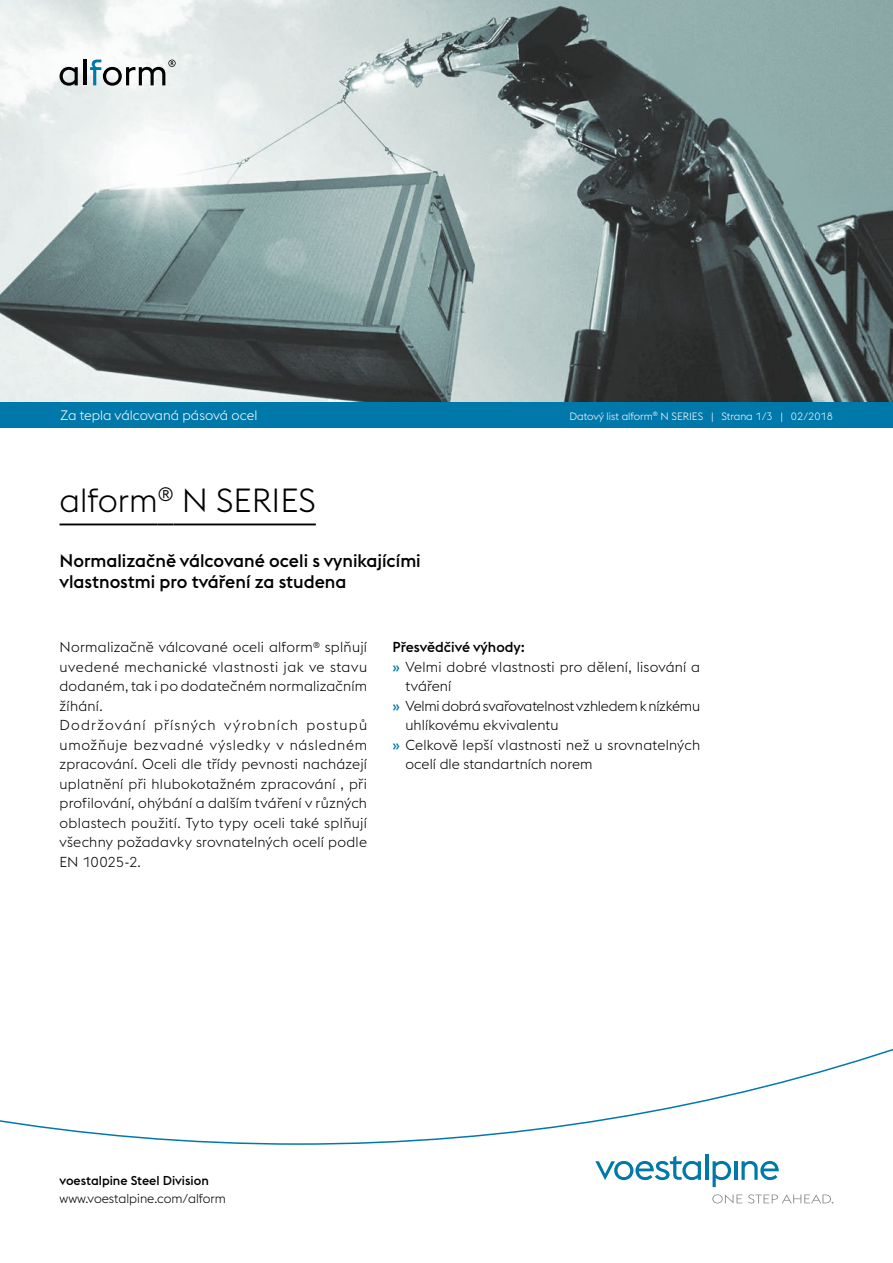
<style>
.page{position:relative;width:893px;height:1263px;background:#fff}
.page>*{position:absolute;margin:0;border:0;box-sizing:border-box;transform-origin:0 0}
.t1{font:300 33px "voestalpine";color:#000}
.t2{font:500 18px/21px "voestalpine";color:#000}
.t3{font:300 14.25px/19.5px "voestalpine";letter-spacing:.02em;color:#000}
.t4{font:300 14.25px "voestalpine";letter-spacing:-.015em;color:#000}
.t5{font:500 14.25px "voestalpine";color:#000}
.t6{font:300 13.5px "voestalpine";color:#fff}
.t7{font:300 12.75px "voestalpine";color:#000}
.t8{font:500 12.75px "voestalpine";color:#000}
.t9{font:300 10.5px "voestalpine";color:#fff}
.s1{font-weight:500;color:#0078aa}
</style>
<div class="page">
<img style="left:0;top:0;width:893px;height:402px">
<svg style="left:60px;top:67px;width:18px;height:19px"></svg>
<hr style="left:83px;top:60px;width:3px;height:25px;background:#000">
<svg style="left:90px;top:60px;width:86px;height:26px"></svg>
<div style="left:0;top:402px;width:893px;height:25px;background:#0078aa"></div>
<svg style="left:0;top:1048px;width:893px;height:97px"></svg>
<svg style="left:595px;top:1156px;width:106px;height:24px"></svg>
<hr style="left:705px;top:1154px;width:3px;height:26px;background:#0078aa">
<svg style="left:713px;top:1161px;width:18px;height:26px"></svg>
<hr style="left:734px;top:1161px;width:3px;height:19px;background:#0078aa">
<svg style="left:741px;top:1161px;width:38px;height:19px"></svg>
<svg style="left:712px;top:1194px;width:30px;height:9px"></svg>
<svg style="left:748px;top:1194px;width:85px;height:9px"></svg>
<hr style="left:60px;top:523px;width:98px;height:2px;background:#000">
<svg style="left:158px;top:523px;width:16px;height:2px"></svg>
<hr style="left:174px;top:523px;width:142px;height:2px;background:#000">
<p class="t6" style="left:61px;top:407px;width:198px">Za tepla válcovaná pásová ocel</p>
<h1 class="t1" style="left:60px;top:482px;width:258px">alform<sup>®</sup> N SERIES</h1>
<p class="t2" style="left:60px;top:550px;width:363px">Normalizačně válcované oceli s vynikajícími vlastnostmi pro tváření za studena</p>
<p class="t9" style="left:570px;top:410px;width:265px">Datový list alform<sup>®</sup> N SERIES | Strana 1/3 | 02/2018</p>
<p class="t3" style="left:60px;top:637px;width:309px">Normalizačně válcované oceli alform<sup>®</sup> splňují uvedené mechanické vlastnosti jak ve stavu dodaném, tak i po dodatečném normalizačním žíhání.<br>Dodržování přísných výrobních postupů umožňuje bezvadné výsledky v následném zpracování. Oceli dle třídy pevnosti nacházejí uplatnění při hlubokotažném zpracování , při profilování, ohýbání a dalším tváření v různých oblastech použití. Tyto typy oceli také splňují všechny požadavky srovnatelných ocelí podle EN 10025-2.</p>
<p class="t5" style="left:393px;top:638px;width:134px">Přesvědčivé výhody:</p>
<p class="t3" style="left:393px;top:657px;width:309px"><span class="s1">»</span> Velmi dobré vlastnosti pro dělení, lisování a</p>
<p class="t3" style="left:405px;top:676px;width:47px">tváření</p>
<p class="t4" style="left:393px;top:697px;width:309px"><span class="s1">»</span> Velmi dobrá svařovatelnost vzhledem k nízkému</p>
<p class="t3" style="left:405px;top:715px;width:155px">uhlíkovému ekvivalentu</p>
<p class="t3" style="left:393px;top:735px;width:309px"><span class="s1">»</span> Celkově lepší vlastnosti než u srovnatelných</p>
<p class="t3" style="left:405px;top:754px;width:189px">ocelí dle standartních norem</p>
<p class="t8" style="left:60px;top:1173px;width:151px">voestalpine Steel Division</p>
<p class="t7" style="left:60px;top:1191px;width:168px">www.voestalpine.com/alform</p>
</div>
